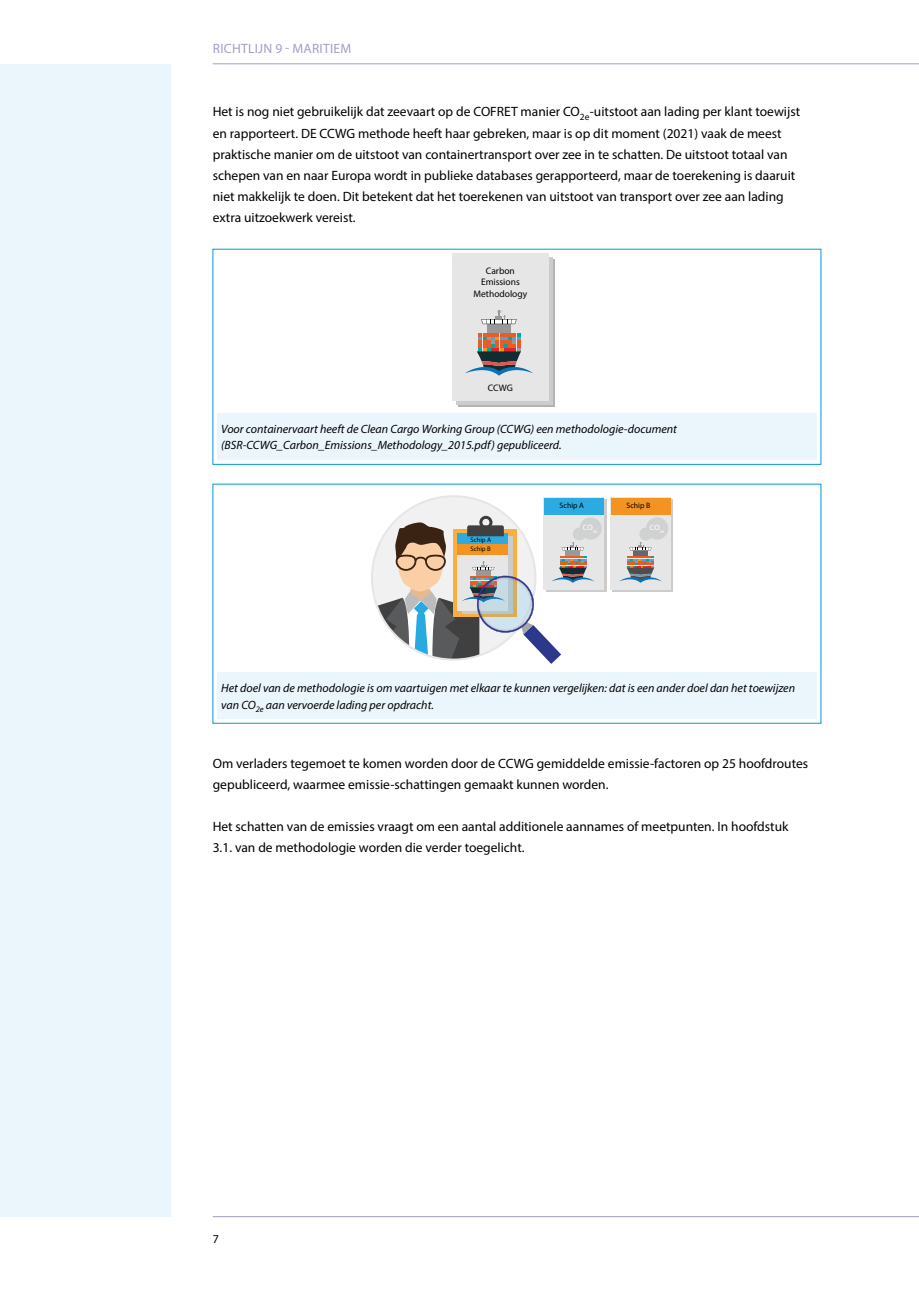
<style>
.page{position:relative;width:919px;height:1289px;background:#fff}
.page>*{position:absolute;margin:0;border:0;box-sizing:border-box;transform-origin:0 0}
.t1{font:13.5px/21px "Myriad Pro";color:#000}
.t2{font:13.5px "Myriad Pro";letter-spacing:.02em;color:#a29fc3}
.t3{font:italic 12px/16.5px "Myriad Pro";color:#000}
.t4{font:12px "Myriad Pro";color:#000}
.t5{font:9.45px/11.4px "Myriad Pro";color:#010202;text-align:center}
.t6{font:7.8px "Myriad Pro";color:#010202}
.t7{font:7.8px "Myriad Pro";color:#fff}
.t8{font:6.6px/9.4px "Myriad Pro";color:#010202}
</style>
<div class="page">
<div style="left:0;top:64px;width:170px;height:1152px;background:#ebf5fc"></div>
<hr style="left:213px;top:1216px;width:705px;height:1px;background:#a29fc3">
<hr style="left:213px;top:63px;width:705px;height:1px;background:#a29fc3">
<div style="left:458px;top:259px;width:96px;height:147px;background:#cdcccc"></div>
<div style="left:456px;top:257px;width:96px;height:147px;background:#cdcccc"></div>
<div style="left:452px;top:254px;width:97px;height:147px;background:#e7e6e6"></div>
<div style="left:487px;top:324px;width:23px;height:8px;background:#9a9999"></div>
<svg style="left:465px;top:333px;width:68px;height:43px"></svg>
<svg style="left:481px;top:310px;width:35px;height:14px"></svg>
<div style="left:217px;top:413px;width:599px;height:46px;background:#ebf5fc"></div>
<div style="left:546px;top:500px;width:60px;height:92px;background:#cdcccc"></div>
<div style="left:544px;top:498px;width:60px;height:92px;background:#e7e6e6"></div>
<div style="left:544px;top:498px;width:59px;height:16px;background:#2babe2"></div>
<div style="left:612px;top:500px;width:61px;height:92px;background:#cdcccc"></div>
<div style="left:610px;top:498px;width:61px;height:92px;background:#e7e6e6"></div>
<div style="left:611px;top:498px;width:59px;height:16px;background:#f39322"></div>
<div style="left:372px;top:496px;width:163px;height:163px;background:#f1f1f2;border-radius:82px"></div>
<svg style="left:372px;top:516px;width:222px;height:148px"></svg>
<div style="left:633px;top:550px;width:14px;height:6px;background:#676767"></div>
<svg style="left:619px;top:556px;width:43px;height:27px"></svg>
<svg style="left:629px;top:542px;width:22px;height:8px"></svg>
<div style="left:579px;top:517px;width:22px;height:22px;background:#d0d2d2;border-radius:50%"></div>
<div style="left:573px;top:527px;width:12px;height:13px;background:#d0d2d2;border-radius:50%"></div>
<div style="left:646px;top:517px;width:22px;height:22px;background:#d0d2d2;border-radius:50%"></div>
<div style="left:639px;top:527px;width:13px;height:13px;background:#d0d2d2;border-radius:50%"></div>
<div style="left:217px;top:672px;width:599px;height:47px;background:#ebf5fc"></div>
<p class="t2" style="left:213px;top:40px;width:140px">RICHTLIJN 9 - MARITIEM</p>
<p class="t1" style="left:213px;top:101px;width:589px">Het is nog niet gebruikelijk dat zeevaart op de COFRET manier CO<sub>2e</sub>-uitstoot aan lading per klant toewijst en rapporteert. DE CCWG methode heeft haar gebreken, maar is op dit moment (2021) vaak de meest praktische manier om de uitstoot van containertransport over zee in te schatten. De uitstoot totaal van schepen van en naar Europa wordt in publieke databases gerapporteerd, maar de toerekening is daaruit niet makkelijk te doen. Dit betekent dat het toerekenen van uitstoot van transport over zee aan lading extra uitzoekwerk vereist.</p>
<p class="t5" style="left:473px;top:265px;width:55px">Carbon<br>Emissions<br>Methodology</p>
<p class="t5" style="left:488px;top:382px;width:27px">CCWG</p>
<p class="t3" style="left:221px;top:420px;width:457px">Voor containervaart heeft de Clean Cargo Working Group (CCWG) een methodologie-document (BSR-CCWG_Carbon_Emissions_Methodology_2015.pdf) gepubliceerd.</p>
<p class="t6" style="left:559px;top:500px;width:26px">Schip A</p>
<p class="t6" style="left:626px;top:500px;width:25px">Schip B</p>
<p class="t8" style="left:470px;top:534px;width:22px">Schip A<br>Schip B</p>
<p class="t7" style="left:582px;top:522px;width:16px">CO<sub>2e</sub></p>
<p class="t7" style="left:649px;top:522px;width:16px">CO<sub>2e</sub></p>
<p class="t3" style="left:221px;top:680px;width:575px">Het doel van de methodologie is om vaartuigen met elkaar te kunnen vergelijken: dat is een ander doel dan het toewijzen van CO<sub>2e</sub> aan vervoerde lading per opdracht.</p>
<p class="t1" style="left:213px;top:752px;width:597px">Om verladers tegemoet te komen worden door de CCWG gemiddelde emissie-factoren op 25 hoofdroutes gepubliceerd, waarmee emissie-schattingen gemaakt kunnen worden.</p>
<p class="t1" style="left:213px;top:815px;width:577px">Het schatten van de emissies vraagt om een aantal additionele aannames of meetpunten. In hoofdstuk<br>3.1. van de methodologie worden die verder toegelicht.</p>
<p class="t4" style="left:213px;top:1231px;width:8px">7</p>
</div>
